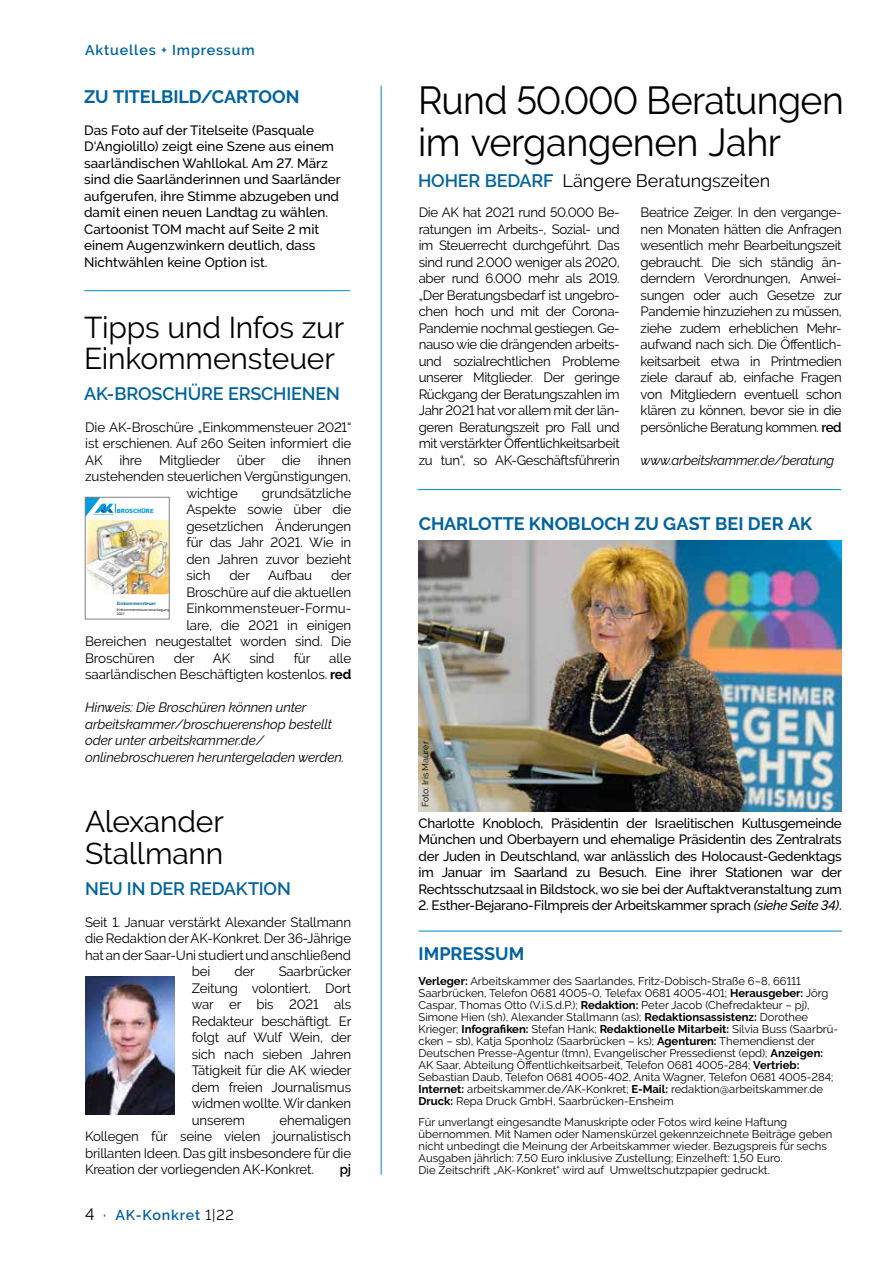
<style>
.page{position:relative;width:893px;height:1263px;background:#fff}
.page>*{position:absolute;margin:0;border:0;box-sizing:border-box;transform-origin:0 0}
.t1{font:39px/42px "Raleway";letter-spacing:-.015em;color:#000;scale:.96 1}
.t2{font:30px/31.5px "Raleway";letter-spacing:-.005em;color:#000}
.t3{font:700 18px "Raleway";color:#00639e}
.t4{font:600 18px "Raleway";letter-spacing:-.01em;color:#00639e}
.t5{font:18px "Raleway";color:#000}
.t6{font:600 14.25px "Raleway";letter-spacing:.06em;color:#00639e}
.t7{font:13.5px/16.5px "Raleway";letter-spacing:-.01em;color:#000;text-align:justify}
.t8{font:500 13.5px/16.5px "Raleway";color:#000}
.t9{font:italic 13.5px/16.5px "Raleway";letter-spacing:-.01em;color:#000}
.t10{font:500 13.5px "Raleway";letter-spacing:-.02em;color:#000}
.t11{font:600 13.5px "Raleway";color:#000}
.t12{font:11.25px/12px "Raleway";color:#000}
.t13{font:9px "Raleway";color:#000}
.t14{font:900 6px "Frutiger";letter-spacing:.01em;color:#009cdf}
.t15{font:700 4.65px "Frutiger";letter-spacing:.005em;color:#00619a}
.t16{font:3.75px/4.7px "Frutiger";letter-spacing:.005em;color:#1a1a18}
.t17{font:900 1.65px "Frutiger";color:#009cdf}
.s1{font-weight:700}
.s2{font-weight:400;font-size:16.5px;color:#000}
.s3{font-weight:400;color:#000}
.s4{font-weight:600;color:#00639e}
.s5{font-weight:600}
.s6{font-style:italic}
</style>
<div class="page">
<hr style="left:381px;top:86px;width:1px;height:1089px;background:#0089cf">
<hr style="left:418px;top:489px;width:423px;height:1px;background:#0089cf">
<img style="left:419px;top:540px;width:422px;height:271px">
<hr style="left:419px;top:931px;width:423px;height:1px;background:#0089cf">
<hr style="left:84px;top:290px;width:266px;height:1px;background:#0089cf">
<svg style="left:87px;top:499px;width:29px;height:16px"></svg>
<img style="left:87px;top:520px;width:80px;height:74px">
<img style="left:103px;top:531px;width:29px;height:19px">
<div style="left:85px;top:497px;width:84px;height:122px;border:1px solid #808285"></div>
<img style="left:85px;top:976px;width:90px;height:138px">
<p class="t6" style="left:85px;top:41px;width:171px">Aktuelles + Impressum</p>
<h3 class="t3" style="left:84px;top:86px;width:217px">ZU TITELBILD/CARTOON</h3>
<p class="t8" style="left:84px;top:122px;width:258px">Das Foto auf der Titelseite (Pasquale D‘Angiolillo) zeigt eine Szene aus einem saarländischen Wahllokal. Am 27. März sind die Saarländerinnen und Saarländer aufgerufen, ihre Stimme abzugeben und damit einen neuen Landtag zu wählen.<br>Cartoonist TOM macht auf Seite 2 mit einem Augenzwinkern deutlich, dass Nichtwählen keine Option ist.</p>
<h2 class="t2" style="left:84px;top:311px;width:262px">Tipps und Infos zur<br>Einkommensteuer</h2>
<h3 class="t4" style="left:84px;top:383px;width:257px">AK-BROSCHÜRE ERSCHIENEN</h3>
<p class="t7" style="left:85px;top:418px;width:268px">Die AK-Broschüre „Einkommensteuer 2021“ ist erschienen. Auf 260 Seiten informiert die AK ihre</p>
<p class="t7" style="left:159px;top:451px;width:143px">Mitglieder über die</p>
<p class="t7" style="left:318px;top:451px;width:35px">ihnen</p>
<p class="t7" style="left:85px;top:468px;width:268px">zustehenden steuerlichen Vergünstigungen,</p>
<p class="t7" style="left:186px;top:484px;width:53px">wichtige</p>
<p class="t7" style="left:186px;top:484px;width:166px;text-indent:75px">grundsätzliche Aspekte sowie über die gesetzlichen Änderungen für das Jahr 2021. Wie in den Jahren zuvor bezieht sich</p>
<p class="t14" style="left:117px;top:507px;width:38px">BROSCHÜRE</p>
<p class="t17" style="left:94px;top:514px;width:22px">beraten.bilden.forschen.</p>
<p class="t7" style="left:229px;top:567px;width:22px">der</p>
<p class="t7" style="left:268px;top:567px;width:46px">Aufbau</p>
<p class="t7" style="left:331px;top:567px;width:22px">der</p>
<p class="t7" style="left:186px;top:583px;width:166px">Broschüre auf die aktuellen</p>
<p class="t7" style="left:186px;top:600px;width:166px">Einkommensteuer-Formu-</p>
<p class="t7" style="left:186px;top:616px;width:166px">lare, die 2021 in einigen</p>
<p class="t7" style="left:85px;top:633px;width:268px">Bereichen neugestaltet worden sind. Die</p>
<p class="t7" style="left:85px;top:649px;width:71px">Broschüren</p>
<p class="t7" style="left:174px;top:649px;width:22px">der</p>
<p class="t7" style="left:213px;top:649px;width:19px">AK</p>
<p class="t7" style="left:249px;top:649px;width:27px">sind</p>
<p class="t7" style="left:294px;top:649px;width:18px">für</p>
<p class="t15" style="left:117px;top:601px;width:41px">Einkommensteuer</p>
<p class="t16" style="left:117px;top:607px;width:54px">Einkommensteuerveranlagung<br>2021</p>
<p class="t7" style="left:85px;top:649px;width:268px;text-align:right">alle<br>saarländischen Beschäftigten kostenlos. <span class="s1">red</span></p>
<p class="t9" style="left:85px;top:699px;width:261px">Hinweis: Die Broschüren können unter arbeitskammer/broschuerenshop bestellt oder unter arbeitskammer.de/ onlinebroschueren heruntergeladen werden.</p>
<h2 class="t2" style="left:85px;top:806px;width:140px">Alexander<br>Stallmann</h2>
<h3 class="t4" style="left:85px;top:878px;width:207px">NEU IN DER REDAKTION</h3>
<p class="t7" style="left:85px;top:913px;width:268px">Seit 1. Januar verstärkt Alexander Stallmann</p>
<p class="t7" style="left:85px;top:930px;width:268px">die Redaktion der AK-Konkret. Der 36-Jährige</p>
<p class="t7" style="left:85px;top:946px;width:268px">hat an der Saar-Uni studiert und anschließend</p>
<p class="t7" style="left:192px;top:963px;width:20px">bei</p>
<p class="t7" style="left:234px;top:963px;width:22px">der</p>
<p class="t7" style="left:192px;top:963px;width:161px;text-indent:87px">Saarbrücker Zeitung volontiert. Dort war er bis 2021 als Redakteur beschäftigt. Er folgt auf Wulf Wein, der sich nach sieben Jahren Tätigkeit für die AK wieder dem freien Journalismus widmen wollte. Wir danken unserem</p>
<p class="t7" style="left:85px;top:1111px;width:268px;text-indent:194px">ehemaligen Kollegen für seine vielen journalistisch brillanten Ideen. Das gilt insbesondere für die Kreation der vorliegenden AK-Konkret.</p>
<p class="t11" style="left:340px;top:1161px;width:13px">pj</p>
<p class="t6" style="left:85px;top:1207px;width:150px"><span class="s2">4</span> · AK-Konkret <span class="s3">1|22</span></p>
<h1 class="t1" style="left:418px;top:79px;width:445px">Rund 50.000 Beratungen im vergangenen Jahr</h1>
<h3 class="t5" style="left:418px;top:170px;width:354px"><span class="s4">HOHER BEDARF</span> Längere Beratungszeiten</h3>
<p class="t7" style="left:419px;top:204px;width:203px">Die AK hat 2021 rund 50.000 Be&shy;ratungen im Arbeits-, Sozial- und im Steuerrecht durchgeführt. Das sind rund 2.000 weniger als 2020, aber rund 6.000 mehr als 2019. „Der Beratungsbedarf ist ungebro&shy;chen hoch und mit der Corona-Pandemie nochmal gestiegen. Ge&shy;nauso wie die drängenden arbeits&shy;und sozialrechtlichen Probleme unserer Mitglieder. Der geringe Rückgang der Beratungszahlen im Jahr 2021 hat vor allem mit der län&shy;geren Beratungszeit pro Fall und mit verstärkter Öffentlichkeitsarbeit zu tun“, so AK-Geschäftsführerin</p>
<p class="t7" style="left:641px;top:204px;width:203px">Beatrice Zeiger. In den vergange&shy;nen Monaten hätten die Anfragen wesentlich mehr Bearbeitungszeit gebraucht. Die sich ständig än&shy;derndern Verordnungen, Anwei&shy;sungen oder auch Gesetze zur Pandemie hinzuziehen zu müssen, ziehe zudem erheblichen Mehr&shy;aufwand nach sich. Die Öffentlich&shy;keitsarbeit etwa in Printmedien ziele darauf ab, einfache Fragen von Mitgliedern eventuell schon klären zu können, bevor sie in die persönliche Beratung kommen. <span class="s5">red</span></p>
<p class="t9" style="left:641px;top:451px;width:195px">www.arbeitskammer.de/beratung</p>
<h3 class="t3" style="left:419px;top:513px;width:395px">CHARLOTTE KNOBLOCH ZU GAST BEI DER AK</h3>
<p class="t13" style="left:420px;top:807px;width:68px;rotate:-90deg">Foto: Iris Maurer</p>
<p class="t8" style="left:419px;top:815px;width:425px;text-align:justify">Charlotte Knobloch, Präsidentin der Israelitischen Kultusgemeinde München und Oberbayern und ehemalige Präsidentin des Zentralrats der Juden in Deutschland, war anlässlich des Holocaust-Gedenktags im Januar im Saarland zu Besuch. Eine ihrer Stationen war der Rechtsschutzsaal in Bildstock, wo sie bei der Auftaktveranstaltung zum</p>
<p class="t10" style="left:419px;top:897px;width:425px">2. Esther-Bejarano-Filmpreis der Arbeitskammer sprach <span class="s6">(siehe Seite 34)</span>.</p>
<h3 class="t3" style="left:419px;top:944px;width:107px">IMPRESSUM</h3>
<p class="t12" style="left:419px;top:975px;width:421px"><span class="s1">Verleger:</span> Arbeitskammer des Saarlandes, Fritz-Dobisch-Straße 6–8, 66111<br>Saarbrücken, Telefon 0681 4005-0, Telefax 0681 4005-401; <span class="s1">Herausgeber:</span> Jörg Caspar, Thomas Otto (V.i.S.d.P.); <span class="s1">Redaktion:</span> Peter Jacob (Chefredakteur – pj), Simone Hien (sh), Alexander Stallmann (as); <span class="s1">Redaktionsassistenz:</span> Dorothee Krieger; <span class="s1">Infografiken:</span> Stefan Hank; <span class="s1">Redaktionelle Mitarbeit:</span> Silvia Buss (Saarbrü&shy;cken – sb), Katja Sponholz (Saarbrücken – ks); <span class="s1">Agenturen:</span> Themendienst der Deutschen Presse-Agentur (tmn), Evangelischer Pressedienst (epd); <span class="s1">Anzeigen:<br></span>AK Saar, Abteilung Öffentlichkeitsarbeit, Telefon 0681 4005-284; <span class="s1">Vertrieb:<br></span>Sebastian Daub, Telefon 0681 4005-402, Anita Wagner, Telefon 0681 4005-284; <span class="s1">Internet:</span> arbeitskammer.de/AK-Konkret; <span class="s1">E-Mail:</span> redaktion@arbeitskammer.de <span class="s1">Druck:</span> Repa Druck GmbH, Saarbrücken-Ensheim</p>
<p class="t12" style="left:419px;top:1116px;width:415px">Für unverlangt eingesandte Manuskripte oder Fotos wird keine Haftung übernommen. Mit Namen oder Namenskürzel gekennzeichnete Beiträge geben nicht unbedingt die Meinung der Arbeitskammer wieder. Bezugspreis für sechs Ausgaben jährlich: 7,50 Euro inklusive Zustellung; Einzelheft: 1,50 Euro.<br>Die Zeitschrift „AK-Konkret“ wird auf Umweltschutzpapier gedruckt.</p>
</div>
